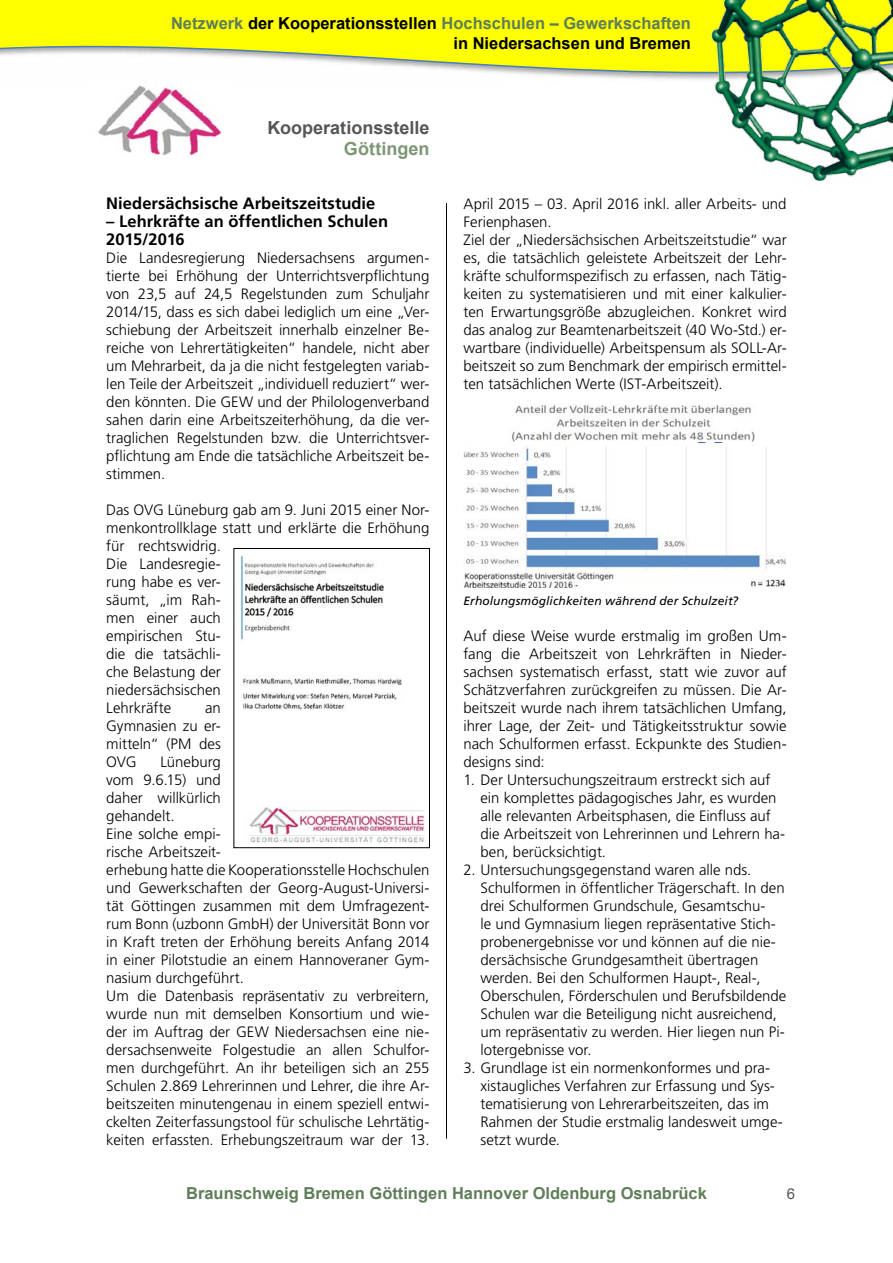
<style>
.page{position:relative;width:893px;height:1263px;background:#fff}
.page>*{position:absolute;margin:0;border:0;box-sizing:border-box;transform-origin:0 0}
.t1{font:700 18px "Arial";color:#565656}
.t2{font:700 18px "Arial";color:#7d9676}
.t3{font:700 16.5px/19.8px "Arial";color:#000;text-align:right}
.t4{font:700 16.5px/18px "Frutiger";color:#000}
.t5{font:700 16.5px "Arial";color:#5f7e59}
.t6{font:300 15px/18px "Frutiger";color:#000}
.t7{font:700 condensed 15px "Frutiger";color:#133e90}
.t8{font:15px "Arial";color:#565656}
.t9{font:italic 12px "Frutiger";letter-spacing:.01em;color:#000}
.s1{color:#5f7e59}
</style>
<div class="page">
<svg style="left:0;top:0;width:709px;height:80px;fill:#ff0"></svg>
<img style="left:709px;top:0;width:184px;height:181px">
<hr style="left:446px;top:203px;width:1px;height:935px;background:#000">
<img style="left:98px;top:81px;width:124px;height:76px">
<img style="left:463px;top:404px;width:323px;height:183px">
<img style="left:240px;top:554px;width:185px;height:289px">
<div style="left:234px;top:548px;width:196px;height:300px;border:1px solid #000"></div>
<p class="t3" style="left:171px;top:13px;width:521px"><span class="s1">Netzwerk</span> der Kooperationsstellen <span class="s1">Hochschulen – Gewerkschaften </span>in Niedersachsen und Bremen</p>
<p class="t1" style="left:268px;top:117px;width:163px">Kooperationsstelle</p>
<p class="t2" style="left:344px;top:139px;width:87px">Göttingen</p>
<p class="t4" style="left:106px;top:195px;width:271px">Niedersächsische Arbeitszeitstudie</p>
<p class="t4" style="left:106px;top:213px;width:283px">– Lehrkräfte an öffentlichen Schulen<br>2015/2016</p>
<p class="t6" style="left:106px;top:249px;width:325px;text-align:justify">Die Landesregierung Niedersachsens argumen&shy;tierte bei Erhöhung der Unterrichtsverpflichtung von 23,5 auf 24,5 Regelstunden zum Schuljahr 2014/15, dass es sich dabei lediglich um eine „Ver&shy;schiebung der Arbeitszeit innerhalb einzelner Be&shy;reiche von Lehrertätigkeiten“ handele, nicht aber um Mehrarbeit, da ja die nicht festgelegten variab&shy;len Teile der Arbeitszeit „individuell reduziert“ wer&shy;den könnten. Die GEW und der Philologenverband sahen darin eine Arbeitszeiterhöhung, da die ver&shy;traglichen Regelstunden bzw. die Unterrichtsver&shy;pflichtung am Ende die tatsächliche Arbeitszeit be&shy;stimmen.</p>
<p class="t6" style="left:106px;top:501px;width:325px">Das OVG Lüneburg gab am 9. Juni 2015 einer Nor&shy;menkontrollklage statt und erklärte die Erhöhung für rechtswidrig.<br>Die Landesregie-<br>rung habe es ver-<br>säumt, „im Rah-<br>men einer auch<br>empirischen Stu-<br>die die tatsächli-<br>che Belastung der<br>niedersächsischen<br>Lehrkräfte</p>
<p class="t6" style="left:106px;top:699px;width:116px;text-align:justify;text-indent:99px">an Gymnasien zu er&shy;mitteln“ (PM des OVG</p>
<p class="t6" style="left:106px;top:753px;width:325px;text-indent:54px">Lüneburg<br>vom 9.6.15) und<br>daher willkürlich<br>gehandelt.<br>Eine solche empi-<br>rische Arbeitszeit-<br>erhebung hatte die Kooperationsstelle Hochschulen und Gewerkschaften der Georg-August-Universi&shy;tät Göttingen zusammen mit dem Umfragezent&shy;rum Bonn (uzbonn GmbH) der Universität Bonn vor in Kraft treten der Erhöhung bereits Anfang 2014 in einer Pilotstudie an einem Hannoveraner Gym&shy;nasium durchgeführt.<br>Um die Datenbasis repräsentativ zu verbreitern, wurde nun mit demselben Konsortium und wie&shy;der im Auftrag der GEW Niedersachsen eine nie&shy;dersachsenweite Folgestudie an allen Schulfor&shy;men durchgeführt. An ihr beteiligen sich an 255<br>Schulen 2.869 Lehrerinnen und Lehrer, die ihre Ar&shy;beitszeiten minutengenau in einem speziell entwi&shy;ckelten Zeiterfassungstool für schulische Lehrtätig&shy;keiten erfassten. Erhebungszeitraum war der 13.</p>
<p class="t6" style="left:463px;top:195px;width:325px">April 2015 – 03. April 2016 inkl. aller Arbeits- und Ferienphasen.<br>Ziel der „Niedersächsischen Arbeitszeitstudie“ war es, die tatsächlich geleistete Arbeitszeit der Lehr&shy;kräfte schulformspezifisch zu erfassen, nach Tätig&shy;keiten zu systematisieren und mit einer kalkulier&shy;ten Erwartungsgröße abzugleichen. Konkret wird das analog zur Beamtenarbeitszeit (40 Wo-Std.) er&shy;wartbare (individuelle) Arbeitspensum als SOLL-Ar&shy;beitszeit so zum Benchmark der empirisch ermittel&shy;ten tatsächlichen Werte (IST-Arbeitszeit).</p>
<p class="t7" style="left:698px;top:427px;width:25px">_ _</p>
<p class="t9" style="left:463px;top:594px;width:276px">Erholungsmöglichkeiten während der Schulzeit?</p>
<p class="t6" style="left:463px;top:627px;width:325px;text-align:justify">Auf diese Weise wurde erstmalig im großen Um&shy;fang die Arbeitszeit von Lehrkräften in Nieder&shy;sachsen systematisch erfasst, statt wie zuvor auf Schätzverfahren zurückgreifen zu müssen. Die Ar&shy;beitszeit wurde nach ihrem tatsächlichen Umfang, ihrer Lage, der Zeit- und Tätigkeitsstruktur sowie nach Schulformen erfasst. Eckpunkte des Studien&shy;designs sind:</p>
<p class="t6" style="left:480px;top:771px;width:306px;text-indent:-17px">1. Der Untersuchungszeitraum erstreckt sich auf ein komplettes pädagogisches Jahr, es wurden alle relevanten Arbeitsphasen, die Einfluss auf die Arbeitszeit von Lehrerinnen und Lehrern ha&shy;ben, berücksichtigt.</p>
<p class="t6" style="left:480px;top:861px;width:307px;text-indent:-17px">2. Untersuchungsgegenstand waren alle nds.<br>Schulformen in öffentlicher Trägerschaft. In den drei Schulformen Grundschule, Gesamtschu-<br>le und Gymnasium liegen repräsentative Stich&shy;probenergebnisse vor und können auf die nie&shy;dersächsische Grundgesamtheit übertragen werden. Bei den Schulformen Haupt-, Real-, Oberschulen, Förderschulen und Berufsbildende Schulen war die Beteiligung nicht ausreichend, um repräsentativ zu werden. Hier liegen nun Pi&shy;lotergebnisse vor.</p>
<p class="t6" style="left:480px;top:1059px;width:304px;text-indent:-17px">3. Grundlage ist ein normenkonformes und pra&shy;xistaugliches Verfahren zur Erfassung und Sys&shy;tematisierung von Lehrerarbeitszeiten, das im Rahmen der Studie erstmalig landesweit umge&shy;setzt wurde.</p>
<p class="t5" style="left:186px;top:1184px;width:522px">Braunschweig Bremen Göttingen Hannover Oldenburg Osnabrück</p>
<p class="t8" style="left:787px;top:1186px;width:10px">6</p>
</div>
